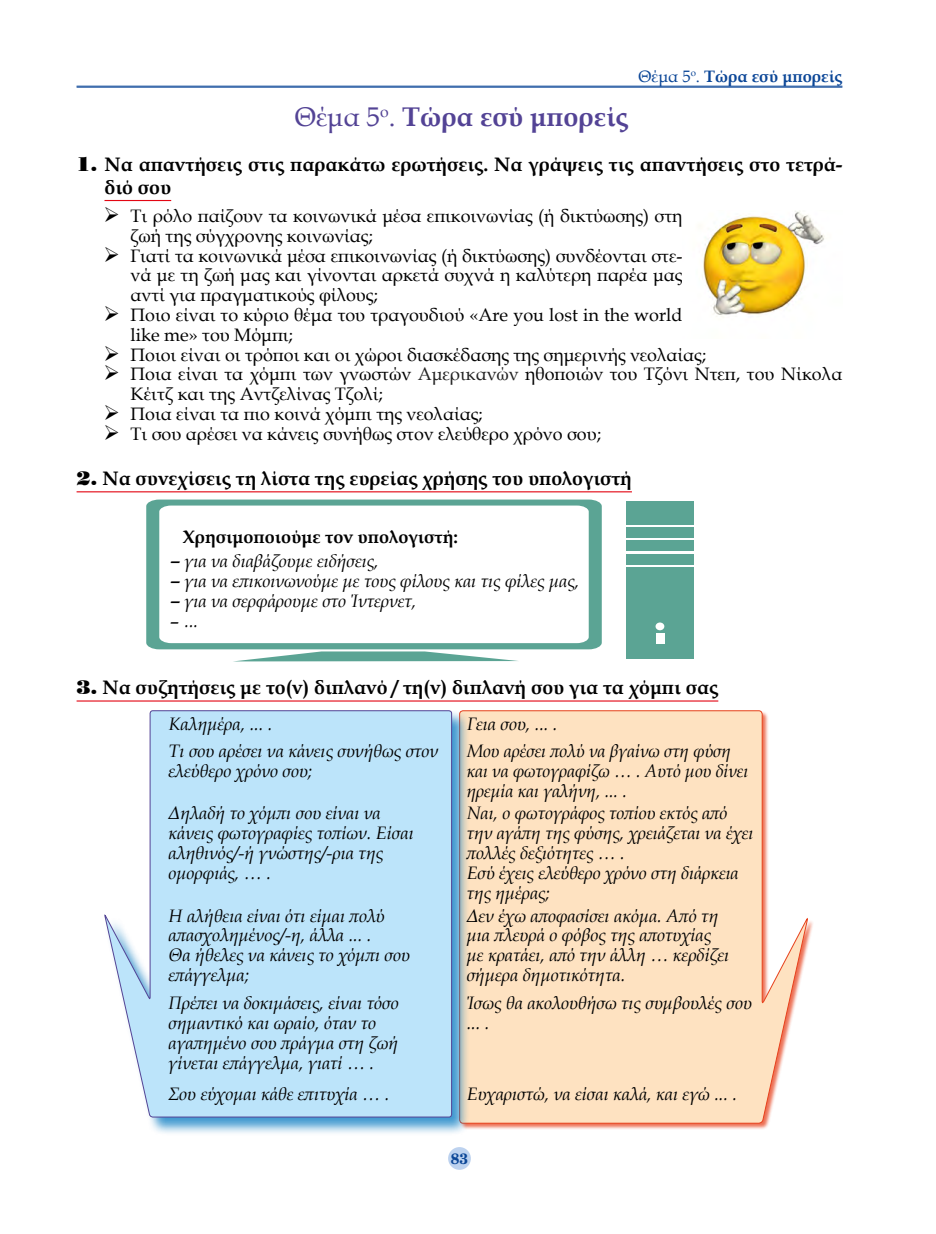
<style>
.page{position:relative;width:936px;height:1234px;background:#fff}
.page>*{position:absolute;margin:0;border:0;box-sizing:border-box;transform-origin:0 0}
.t1{font:700 27px "Book Antiqua";color:#534395}
.t2{font:700 19.5px/22.5px "Book Antiqua";color:#000}
.t3{font:italic 18px/19.8px "Book Antiqua";color:#000}
.t4{font:18px/19.8px "Book Antiqua";color:#000}
.t5{font:700 18px "Book Antiqua";color:#000}
.t6{font:700 16.5px "Book Antiqua";color:#0b4697}
.t7{font:700 15px "Te X Gyre Schola";color:#0b4697}
.s1{font-weight:400}
.s2{font-family:"Standard Poster C";font-weight:400}
.s3{color:#222}
.s4{font-style:normal;font-size:21px}
.s5{font-style:normal}
</style>
<div class="page">
<div style="left:448px;top:1146px;width:23px;height:23px;background:#bdd2ef;border-radius:50%"></div>
<hr style="left:77px;top:86px;width:765px;height:1px;background:#0b4697">
<hr style="left:77px;top:87px;width:765px;height:1px;background:#0b4697">
<div style="left:459px;top:710px;width:355px;height:419px;background:#e7411c;opacity:.75"></div>
<svg style="left:470px;top:710px;width:338px;height:413px"></svg>
<div style="left:105px;top:709px;width:365px;height:426px;background:#0077c0;opacity:.75"></div>
<svg style="left:104px;top:710px;width:348px;height:406px"></svg>
<hr style="left:104px;top:200px;width:67px;height:1px;background:#e30613">
<hr style="left:77px;top:491px;width:555px;height:1px;background:#e30613">
<hr style="left:77px;top:700px;width:641px;height:1px;background:#e30613">
<img style="left:703px;top:211px;width:122px;height:106px">
<svg style="left:146px;top:499px;width:455px;height:150px"></svg>
<svg style="left:237px;top:651px;width:281px;height:10px"></svg>
<div style="left:626px;top:567px;width:68px;height:92px;background:#5ba494"></div>
<div style="left:626px;top:554px;width:68px;height:10px;background:#5ba494"></div>
<div style="left:626px;top:540px;width:68px;height:11px;background:#5ba494"></div>
<div style="left:626px;top:527px;width:68px;height:11px;background:#5ba494"></div>
<div style="left:626px;top:501px;width:68px;height:23px;background:#5ba494"></div>
<div style="left:656px;top:633px;width:8px;height:10px;background:#fff"></div>
<div style="left:655px;top:622px;width:9px;height:8px;background:#fff;border-radius:50%"></div>
<p class="t6" style="left:638px;top:65px;width:205px"><span class="s1">Θέμα 5</span><sup>о</sup><span class="s1">.</span> Τώρα εσύ μπορείς</p>
<h1 class="t1" style="left:295px;top:98px;width:335px"><span class="s1">Θέμα 5</span><sup>ο</sup><span class="s1">.</span> Τώρα εσύ μπορείς</h1>
<p class="t2" style="left:104px;top:153px;width:739px;text-indent:-28px"><span class="s2">1.</span> Να απαντήσεις στις παρακάτω ερωτήσεις. Να γράψεις τις απαντήσεις στο τετρά&shy;διό σου</p>
<p class="t4" style="left:131px;top:205px;width:713px">Τι ρόλο παίζουν τα κοινωνικά μέσα επικοινωνίας (ή δικτύωσης) στη<br>ζωή της σύγχρονης κοινωνίας;<br>Γιατί τα κοινωνικά μέσα επικοινωνίας (ή δικτύωσης) συνδέονται στε-<br>νά με τη ζωή μας και γίνονται αρκετά συχνά η καλύτερη παρέα μας<br>αντί για πραγματικούς φίλους;<br>Ποιο είναι το κύριο θέμα του τραγουδιού «Are you lost in the world<br>like me» του Μόμπι;<br>Ποιοι είναι οι τρόποι και οι χώροι διασκέδασης της σημερινής νεολαίας;<br>Ποια είναι τα χόμπι των γνωστών <span class="s3">Αμερικανών</span> ηθοποιών του Τζόνι Ντεπ, του Νίκολα Κέιτζ και της Aντζελίνας Τζολί;<br>Ποια είναι τα πιο κοινά χόμπι της νεολαίας;<br>Τι σου αρέσει να κάνεις συνήθως στον ελεύθερο χρόνο σου;</p>
<p class="t2" style="left:77px;top:467px;width:556px"><span class="s2">2.</span> Να συνεχίσεις τη λίστα της ευρείας χρήσης του υπολογιστή</p>
<p class="t5" style="left:183px;top:524px;width:276px">Χρησιμοποιούμε τον υπολογιστή:</p>
<p class="t3" style="left:170px;top:550px;width:210px"><span class="s4">–</span> για να διαβάζουμε ειδήσεις,</p>
<p class="t3" style="left:170px;top:570px;width:410px"><span class="s4">–</span> για να επικοινωνούμε με τους φίλους και τις φίλες μας,</p>
<p class="t3" style="left:170px;top:590px;width:248px"><span class="s4">–</span> για να σερφάρουμε στο Ίντερνετ,</p>
<p class="t3" style="left:170px;top:610px;width:29px"><span class="s5">–</span> ...</p>
<p class="t2" style="left:77px;top:676px;width:643px"><span class="s2">3.</span> Να συζητήσεις με το(ν) διπλανό / τη(ν) διπλανή σου για τα χόμπι σας</p>
<p class="t3" style="left:168px;top:713px;width:105px">Καλημέρα, ... .</p>
<p class="t3" style="left:466px;top:713px;width:92px">Γεια σου, ... .</p>
<p class="t3" style="left:168px;top:740px;width:271px">Τι σου αρέσει να κάνεις συνήθως στον ελεύθερο χρόνο σου;</p>
<p class="t3" style="left:466px;top:740px;width:283px">Μου αρέσει πολύ να βγαίνω στη φύση και να φωτογραφίζω … . Αυτό μου δίνει ηρεμία και γαλήνη, ... .</p>
<p class="t3" style="left:168px;top:802px;width:246px">Δηλαδή το χόμπι σου είναι να κάνεις φωτογραφίες τοπίων. Είσαι αληθινός/-ή γνώστης/-ρια της ομορφιάς, … .</p>
<p class="t3" style="left:466px;top:802px;width:288px">Ναι, ο φωτογράφος τοπίου εκτός από την αγάπη της φύσης, χρειάζεται να έχει πολλές δεξιότητες … .<br>Εσύ έχεις ελεύθερο χρόνο στη διάρκεια της ημέρας;</p>
<p class="t3" style="left:168px;top:904px;width:243px">Η αλήθεια είναι ότι είμαι πολύ απασχολημένος/-η, άλλα ... .<br>Θα ήθελες να κάνεις το χόμπι σου επάγγελμα;</p>
<p class="t3" style="left:466px;top:904px;width:264px">Δεν έχω αποφασίσει ακόμα. Από τη μια πλευρά ο φόβος της αποτυχίας με κρατάει, από την άλλη … κερδίζει σήμερα δημοτικότητα.</p>
<p class="t3" style="left:168px;top:992px;width:231px">Πρέπει να δοκιμάσεις, είναι τόσο σημαντικό και ωραίο, όταν το αγαπημένο σου πράγμα στη ζωή γίνεται επάγγελμα, γιατί … .</p>
<p class="t3" style="left:466px;top:992px;width:287px">Ίσως θα ακολουθήσω τις συμβουλές σου ... .</p>
<p class="t3" style="left:168px;top:1083px;width:222px">Σου εύχομαι κάθε επιτυχία … .</p>
<p class="t3" style="left:466px;top:1083px;width:272px">Ευχαριστώ, να είσαι καλά, και εγώ ... .</p>
<p class="t7" style="left:451px;top:1145px;width:19px">83</p>
</div>
